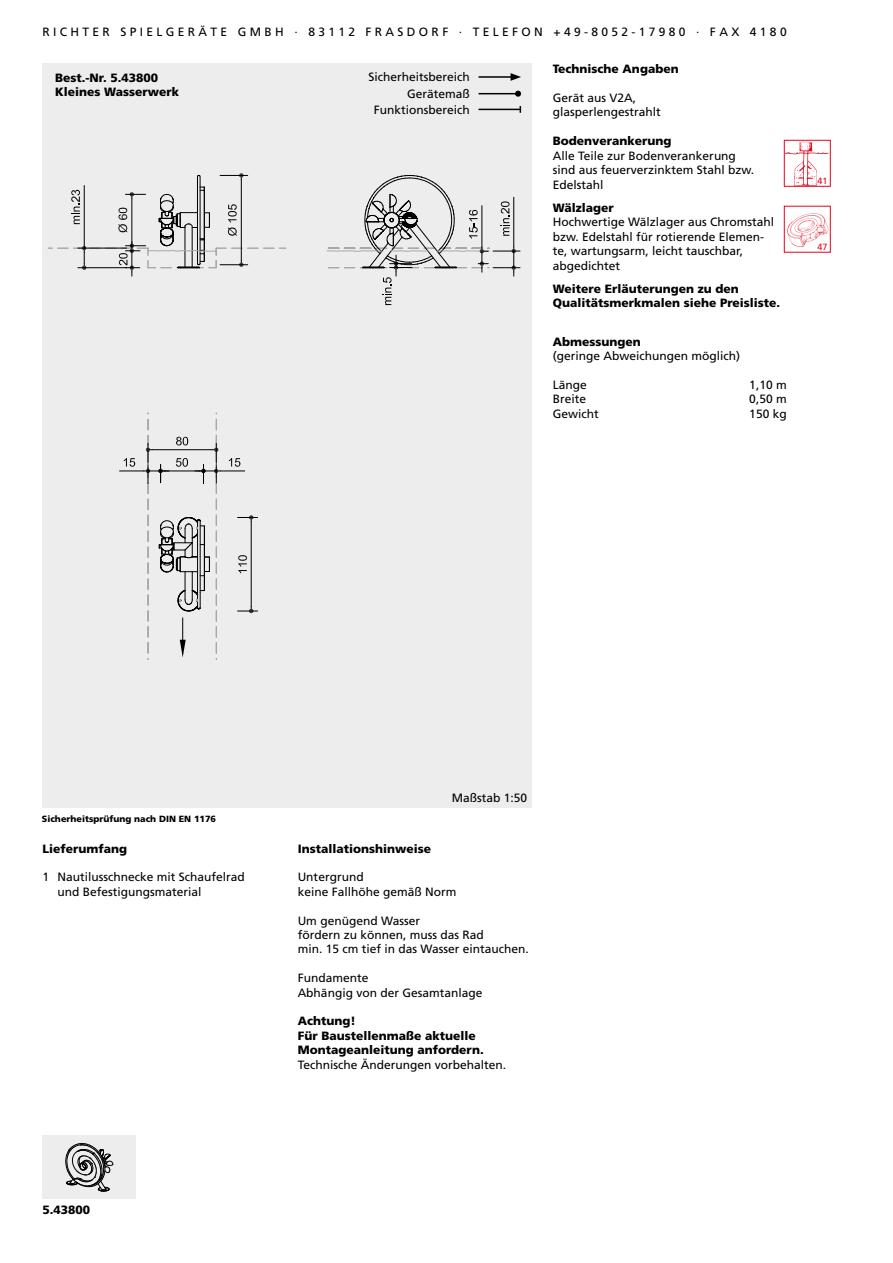
<style>
.page{position:relative;width:893px;height:1263px;background:#fff}
.page>*{position:absolute;margin:0;border:0;box-sizing:border-box;transform-origin:0 0}
.t1{font:12px/14.4px "Frutiger LT Std";color:#000}
.t2{font:900 12px/14.4px "Frutiger LT Std";color:#000}
.t3{font:900 9px "Frutiger LT Std";color:#000}
.t4{font:9px "Frutiger LT Std";color:#e3051b}
</style>
<div class="page">
<div style="left:784px;top:206px;width:47px;height:47px;border:1px solid #e3051b"></div>
<img style="left:787px;top:213px;width:42px;height:34px">
<div style="left:784px;top:140px;width:47px;height:47px;border:1px solid #e3051b"></div>
<img style="left:785px;top:141px;width:44px;height:45px">
<div style="left:43px;top:64px;width:488px;height:744px;background:#ededed"></div>
<div style="left:43px;top:1135px;width:93px;height:64px;background:#ededed"></div>
<svg style="left:65px;top:1143px;width:49px;height:49px"></svg>
<hr style="left:479px;top:76px;width:34px;height:2px;background:#000">
<svg style="left:511px;top:73px;width:10px;height:8px"></svg>
<hr style="left:479px;top:93px;width:39px;height:1px;background:#000">
<svg style="left:515px;top:91px;width:6px;height:6px"></svg>
<hr style="left:479px;top:109px;width:41px;height:1px;background:#000">
<svg style="left:58px;top:173px;width:228px;height:103px"></svg>
<svg style="left:120px;top:413px;width:138px;height:246px"></svg>
<hr style="left:316px;top:199px;width:1px;height:42px;background:#000">
<svg style="left:327px;top:175px;width:193px;height:130px"></svg>
<p class="t1" style="left:43px;top:25px;width:746px">R I C H T E R S P I E L G E R Ä T E G M B H · 8 3 1 1 2 F R A S D O R F · T E L E F O N + 4 9 - 8 0 5 2 - 1 7 9 8 0 · F A X 4 1 8 0</p>
<p class="t2" style="left:55px;top:70px;width:125px">Best.-Nr. 5.43800<br>Kleines Wasserwerk</p>
<p class="t1" style="left:368px;top:69px;width:103px;line-height:16.2px;text-align:right">Sicherheitsbereich<br>Gerätemaß<br>Funktionsbereich</p>
<p class="t2" style="left:553px;top:61px;width:127px">Technische Angaben</p>
<p class="t1" style="left:553px;top:90px;width:110px">Gerät aus V2A, glasperlengestrahlt</p>
<p class="t2" style="left:553px;top:134px;width:120px">Bodenverankerung</p>
<p class="t1" style="left:553px;top:148px;width:203px">Alle Teile zur Bodenverankerung sind aus feuerverzinktem Stahl bzw.<br>Edelstahl</p>
<p class="t2" style="left:553px;top:201px;width:63px">Wälzlager</p>
<p class="t1" style="left:553px;top:215px;width:223px">Hochwertige Wälzlager aus Chromstahl bzw. Edelstahl für rotierende Elemen&shy;te, wartungsarm, leicht tauschbar, abgedichtet</p>
<p class="t2" style="left:553px;top:282px;width:229px">Weitere Erläuterungen zu den<br>Qualitätsmerkmalen siehe Preisliste.</p>
<p class="t2" style="left:553px;top:334px;width:90px">Abmessungen</p>
<p class="t1" style="left:553px;top:349px;width:189px">(geringe Abweichungen möglich)</p>
<p class="t1" style="left:553px;top:378px;width:36px">Länge</p>
<p class="t1" style="left:749px;top:378px;width:39px">1,10 m</p>
<p class="t1" style="left:553px;top:392px;width:35px">Breite</p>
<p class="t1" style="left:749px;top:392px;width:39px">0,50 m</p>
<p class="t1" style="left:553px;top:407px;width:47px">Gewicht</p>
<p class="t1" style="left:749px;top:407px;width:39px">150 kg</p>
<p class="t4" style="left:817px;top:175px;width:12px">41</p>
<p class="t4" style="left:817px;top:241px;width:12px">47</p>
<p class="t3" style="left:42px;top:813px;width:176px">Sicherheitsprüfung nach DIN EN 1176</p>
<p class="t2" style="left:43px;top:841px;width:86px">Lieferumfang</p>
<p class="t1" style="left:57px;top:870px;width:189px;text-indent:-15px">1 Nautilusschnecke mit Schaufelrad und Befestigungsmaterial</p>
<p class="t2" style="left:43px;top:1203px;width:49px">5.43800</p>
<p class="t1" style="left:452px;top:790px;width:77px">Maßstab 1:50</p>
<p class="t2" style="left:298px;top:841px;width:135px">Installationshinweise</p>
<p class="t1" style="left:298px;top:870px;width:160px">Untergrund<br>keine Fallhöhe gemäß Norm</p>
<p class="t1" style="left:298px;top:913px;width:233px">Um genügend Wasser<br>fördern zu können, muss das Rad<br>min. 15 cm tief in das Wasser eintauchen.</p>
<p class="t1" style="left:298px;top:971px;width:186px">Fundamente<br>Abhängig von der Gesamtanlage</p>
<p class="t2" style="left:298px;top:1014px;width:188px">Achtung!<br>Für Baustellenmaße aktuelle<br>Montageanleitung anfordern.</p>
<p class="t1" style="left:298px;top:1057px;width:210px">Technische Änderungen vorbehalten.</p>
</div>
